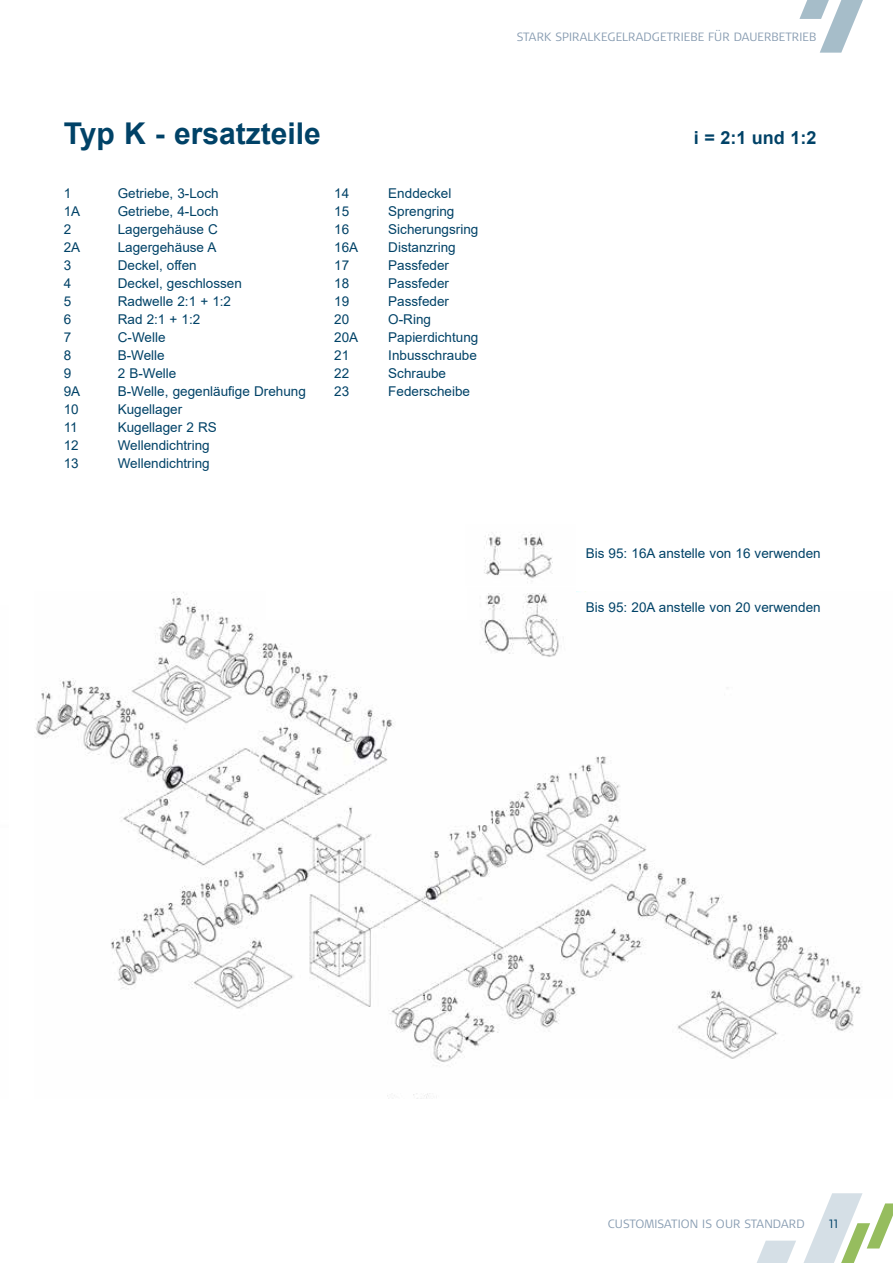
<style>
.page{position:relative;width:893px;height:1263px;background:#fff}
.page>*{position:absolute;margin:0;border:0;box-sizing:border-box;transform-origin:0 0}
.t1{font:700 30px "Arial";color:#004267}
.t2{font:700 18px "Arial";color:#004267}
.t3{font:13.5px "Arial";color:#004267}
.t4{font:300 12px "Signa OT";letter-spacing:.01em;color:#899db2}
.t5{font:300 12px "Signa OT";color:#004267}
</style>
<div class="page">
<svg style="left:757px;top:1193px;width:136px;height:70px"></svg>
<svg style="left:799px;top:0;width:64px;height:53px"></svg>
<img style="left:35px;top:592px;width:827px;height:506px">
<div style="left:267px;top:583px;width:255px;height:37px;background:#fff"></div>
<img style="left:484px;top:533px;width:69px;height:50px">
<img style="left:467px;top:592px;width:109px;height:66px">
<h1 class="t1" style="left:64px;top:112px;width:259px">Typ K - ersatzteile</h1>
<p class="t3" style="left:64px;top:184px;width:9px">1</p>
<p class="t3" style="left:118px;top:184px;width:102px">Getriebe, 3-Loch</p>
<p class="t3" style="left:64px;top:202px;width:18px">1A</p>
<p class="t3" style="left:118px;top:202px;width:102px">Getriebe, 4-Loch</p>
<p class="t3" style="left:64px;top:220px;width:9px">2</p>
<p class="t3" style="left:118px;top:220px;width:102px">Lagergehäuse C</p>
<p class="t3" style="left:64px;top:238px;width:18px">2A</p>
<p class="t3" style="left:118px;top:238px;width:100px">Lagergehäuse A</p>
<p class="t3" style="left:64px;top:256px;width:9px">3</p>
<p class="t3" style="left:118px;top:256px;width:80px">Deckel, offen</p>
<p class="t3" style="left:64px;top:274px;width:9px">4</p>
<p class="t3" style="left:118px;top:274px;width:126px">Deckel, geschlossen</p>
<p class="t3" style="left:64px;top:292px;width:9px">5</p>
<p class="t3" style="left:118px;top:292px;width:115px">Radwelle 2:1 + 1:2</p>
<p class="t3" style="left:64px;top:310px;width:9px">6</p>
<p class="t3" style="left:118px;top:310px;width:84px">Rad 2:1 + 1:2</p>
<p class="t3" style="left:64px;top:328px;width:9px">7</p>
<p class="t3" style="left:118px;top:328px;width:49px">C-Welle</p>
<p class="t3" style="left:64px;top:346px;width:9px">8</p>
<p class="t3" style="left:118px;top:346px;width:49px">B-Welle</p>
<p class="t3" style="left:64px;top:364px;width:9px">9</p>
<p class="t3" style="left:118px;top:364px;width:60px">2 B-Welle</p>
<p class="t3" style="left:64px;top:382px;width:18px">9A</p>
<p class="t3" style="left:118px;top:382px;width:190px">B-Welle, gegenläufige Drehung</p>
<p class="t3" style="left:64px;top:400px;width:17px">10</p>
<p class="t3" style="left:118px;top:400px;width:66px">Kugellager</p>
<p class="t3" style="left:64px;top:418px;width:16px">11</p>
<p class="t3" style="left:118px;top:418px;width:101px">Kugellager 2 RS</p>
<p class="t3" style="left:64px;top:436px;width:17px">12</p>
<p class="t3" style="left:118px;top:436px;width:94px">Wellendichtring</p>
<p class="t3" style="left:64px;top:454px;width:17px">13</p>
<p class="t3" style="left:118px;top:454px;width:94px">Wellendichtring</p>
<p class="t3" style="left:334px;top:184px;width:17px">14</p>
<p class="t3" style="left:388px;top:184px;width:65px">Enddeckel</p>
<p class="t3" style="left:334px;top:202px;width:17px">15</p>
<p class="t3" style="left:388px;top:202px;width:68px">Sprengring</p>
<p class="t3" style="left:334px;top:220px;width:17px">16</p>
<p class="t3" style="left:388px;top:220px;width:92px">Sicherungsring</p>
<p class="t3" style="left:334px;top:238px;width:26px">16A</p>
<p class="t3" style="left:388px;top:238px;width:69px">Distanzring</p>
<p class="t3" style="left:334px;top:256px;width:17px">17</p>
<p class="t3" style="left:388px;top:256px;width:62px">Passfeder</p>
<p class="t3" style="left:334px;top:274px;width:17px">18</p>
<p class="t3" style="left:388px;top:274px;width:62px">Passfeder</p>
<p class="t3" style="left:334px;top:292px;width:17px">19</p>
<p class="t3" style="left:388px;top:292px;width:62px">Passfeder</p>
<p class="t3" style="left:334px;top:310px;width:17px">20</p>
<p class="t3" style="left:388px;top:310px;width:44px">O-Ring</p>
<p class="t3" style="left:334px;top:328px;width:26px">20A</p>
<p class="t3" style="left:388px;top:328px;width:92px">Papierdichtung</p>
<p class="t3" style="left:334px;top:346px;width:17px">21</p>
<p class="t3" style="left:388px;top:346px;width:90px">Inbusschraube</p>
<p class="t3" style="left:334px;top:364px;width:17px">22</p>
<p class="t3" style="left:388px;top:364px;width:59px">Schraube</p>
<p class="t3" style="left:334px;top:382px;width:17px">23</p>
<p class="t3" style="left:388px;top:382px;width:83px">Federscheibe</p>
<p class="t4" style="left:517px;top:29px;width:301px">STARK SPIRALKEGELRADGETRIEBE FÜR DAUERBETRIEB</p>
<h2 class="t2" style="left:694px;top:125px;width:124px">i = 2:1 und 1:2</h2>
<p class="t3" style="left:586px;top:544px;width:236px">Bis 95: 16A anstelle von 16 verwenden</p>
<p class="t3" style="left:586px;top:598px;width:236px">Bis 95: 20A anstelle von 20 verwenden</p>
<p class="t4" style="left:608px;top:1216px;width:198px">CUSTOMISATION IS OUR STANDARD</p>
<p class="t5" style="left:829px;top:1216px;width:10px">11</p>
</div>
